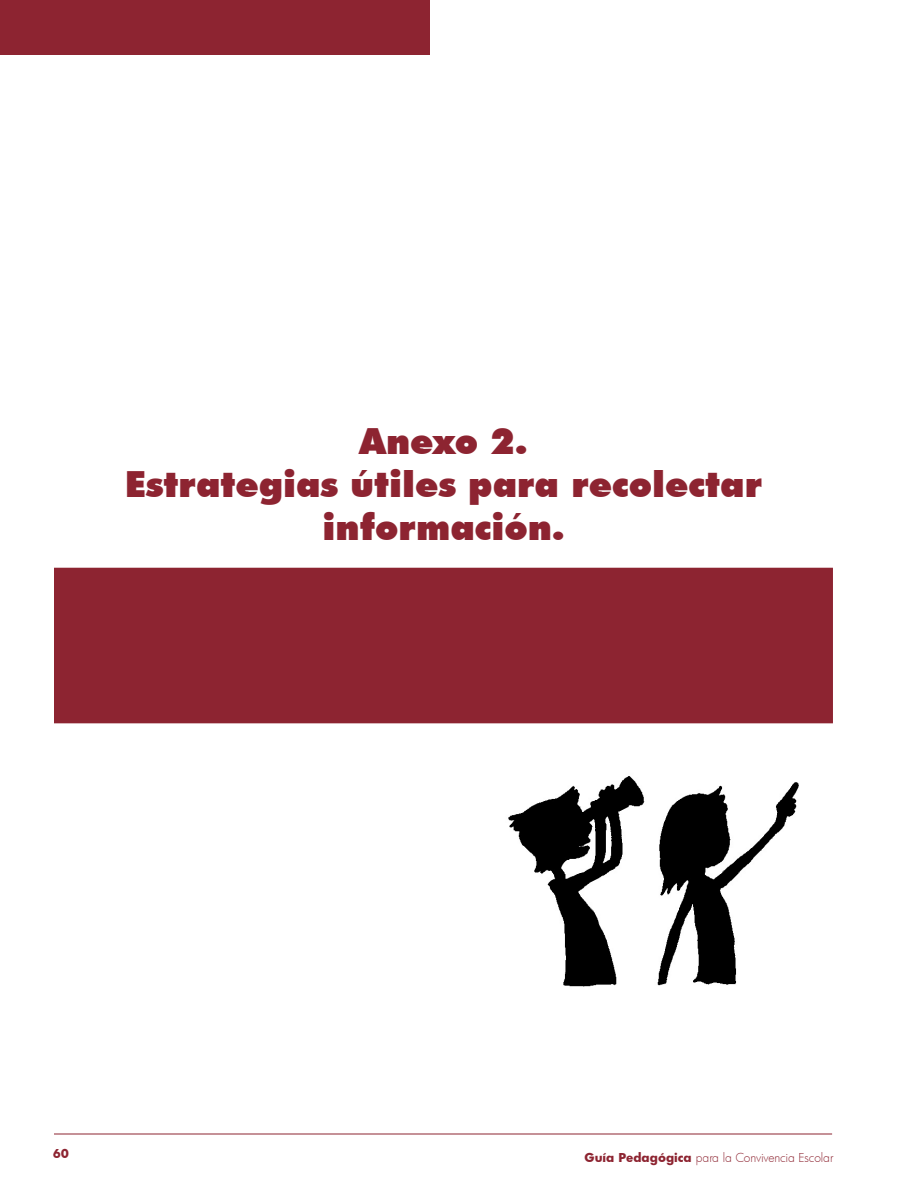
<style>
.page{position:relative;width:918px;height:1188px;background:#fff}
.page>*{position:absolute;margin:0;border:0;box-sizing:border-box;transform-origin:0 0}
.t1{font:900 36px/43.2px "Futura BT";color:#8d2431;text-align:center}
.t2{font:300 12px "Futura";letter-spacing:-.015em;color:#8d2431}
.t3{font:700 12px "Futura";color:#8d2431}
.s1{font-weight:700}
</style>
<div class="page">
<hr style="left:54px;top:1134px;width:778px;height:1px;background:#8d2431">
<div style="left:0;top:0;width:429px;height:55px;background:#8d2431"></div>
<div style="left:54px;top:568px;width:779px;height:155px;background:#8d2431"></div>
<img style="left:508px;top:776px;width:291px;height:211px">
<p class="t1" style="left:360px;top:419px;width:169px">Anexo 2.</p>
<p class="t1" style="left:125px;top:462px;width:639px">Estrategias útiles para recolectar información.</p>
<p class="t3" style="left:53px;top:1145px;width:18px">60</p>
<p class="t2" style="left:584px;top:1149px;width:250px"><span class="s1">Guía Pedagógica</span> para la Convivencia Escolar</p>
</div>
